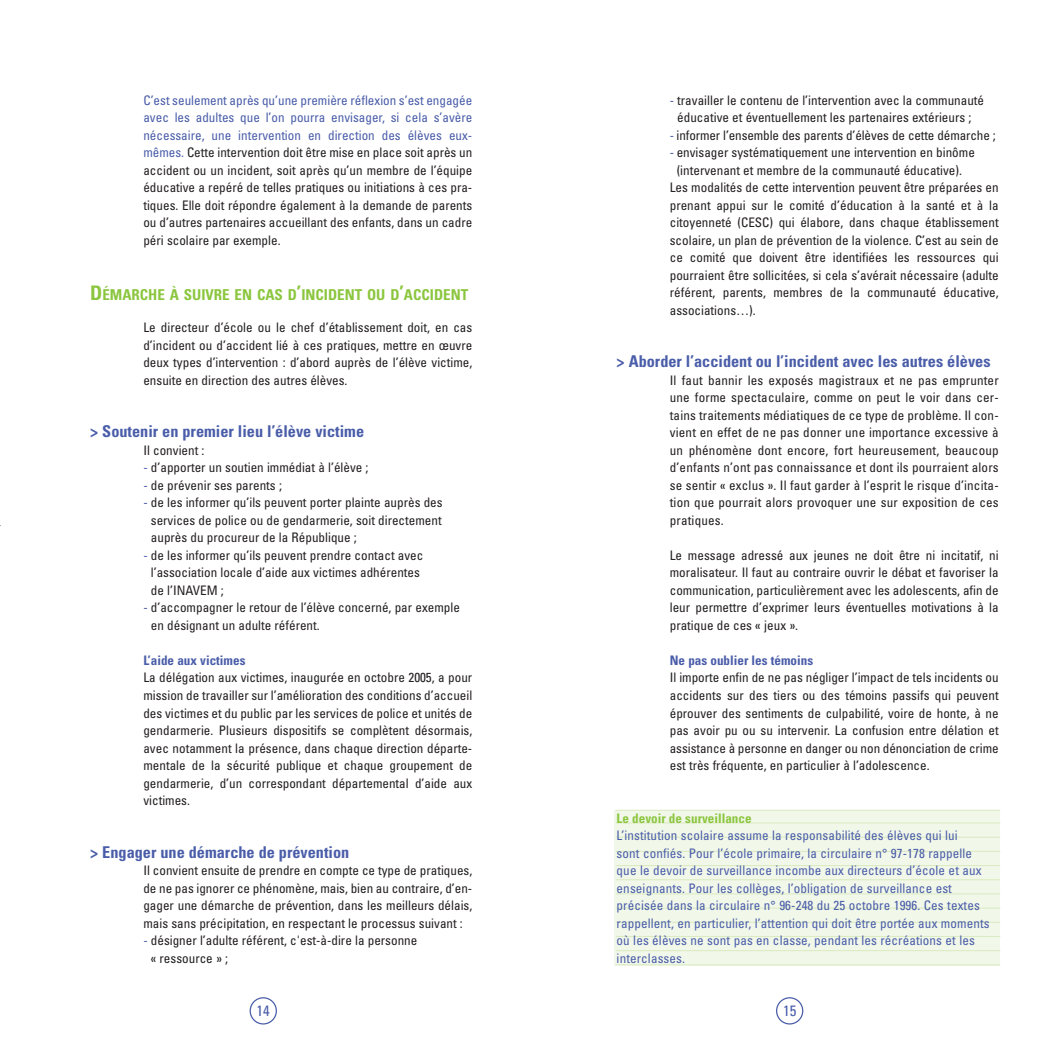
<style>
.page{position:relative;width:1052px;height:1051px;background:#fff}
.page>*{position:absolute;margin:0;border:0;box-sizing:border-box;transform-origin:0 0}
.t1{font:700 condensed 16.25px "Univers";color:#4a5da9}
.t2{font:700 condensed 15px "Univers";color:#8bc63e}
.t3{font:condensed 15px "Univers";color:#4a5da9}
.t4{font:condensed 13.12px/17.5px "Univers";color:#231f20;text-align:justify}
.t5{font:condensed 13.12px/17.5px "Univers";letter-spacing:.01em;color:#4a5da9}
.t6{font:700 condensed 13.12px "Univers";color:#4a5da9}
.t7{font:700 condensed 13.12px "Univers";color:#8bc63e}
.s1{color:#4a5da9}
.s2{font-size:20px}
</style>
<div class="page">
<svg style="left:0;top:525px;width:1001px;height:500px"></svg>
<p class="t4" style="left:143px;top:92px;width:330px"><span class="s1">C’est seulement après qu’une première réflexion s’est engagée avec les adultes que l’on pourra envisager, si cela s’avère nécessaire, une intervention en direction des élèves eux&shy;mêmes.</span> Cette intervention doit être mise en place soit après un accident ou un incident, soit après qu’un membre de l’équipe éducative a repéré de telles pratiques ou initiations à ces pra&shy;tiques. Elle doit répondre également à la demande de parents ou d’autres partenaires accueillant des enfants, dans un cadre péri scolaire par exemple.</p>
<p class="t2" style="left:90px;top:289px;width:379px"><span class="s2">D</span>ÉMARCHE À SUIVRE EN CAS D<span class="s2">’</span>INCIDENT OU D<span class="s2">’</span>ACCIDENT</p>
<p class="t4" style="left:143px;top:320px;width:330px">Le directeur d’école ou le chef d’établissement doit, en cas d’incident ou d’accident lié à ces pratiques, mettre en œuvre deux types d’intervention : d’abord auprès de l’élève victime, ensuite en direction des autres élèves.</p>
<p class="t1" style="left:90px;top:425px;width:275px">&gt; Soutenir en premier lieu l’élève victime</p>
<p class="t4" style="left:143px;top:442px;width:63px">Il convient :</p>
<p class="t4" style="left:143px;top:460px;width:227px"><span class="s1">-</span> d’apporter un soutien immédiat à l’élève ;</p>
<p class="t4" style="left:143px;top:477px;width:140px"><span class="s1">-</span> de prévenir ses parents ;</p>
<p class="t4" style="left:151px;top:495px;width:293px;text-indent:-7px"><span class="s1">-</span> de les informer qu’ils peuvent porter plainte auprès des services de police ou de gendarmerie, soit directement auprès du procureur de la République ;</p>
<p class="t4" style="left:151px;top:547px;width:274px;text-align:left;text-indent:-7px"><span class="s1">-</span> de les informer qu’ils peuvent prendre contact avec l’association locale d’aide aux victimes adhérentes de l’INAVEM ;</p>
<p class="t4" style="left:151px;top:600px;width:310px;text-indent:-7px"><span class="s1">-</span> d’accompagner le retour de l’élève concerné, par exemple en désignant un adulte référent.</p>
<p class="t6" style="left:143px;top:655px;width:104px">L’aide aux victimes</p>
<p class="t4" style="left:143px;top:670px;width:330px">La délégation aux victimes, inaugurée en octobre 2005, a pour mission de travailler sur l’amélioration des conditions d’accueil des victimes et du public par les services de police et unités de gendarmerie. Plusieurs dispositifs se complètent désormais, avec notamment la présence, dans chaque direction départe&shy;mentale de la sécurité publique et chaque groupement de gendarmerie, d’un correspondant départemental d’aide aux victimes.</p>
<p class="t1" style="left:90px;top:845px;width:261px">&gt; Engager une démarche de prévention</p>
<p class="t4" style="left:143px;top:862px;width:330px">Il convient ensuite de prendre en compte ce type de pratiques, de ne pas ignorer ce phénomène, mais, bien au contraire, d’en&shy;gager une démarche de prévention, dans les meilleurs délais, mais sans précipitation, en respectant le processus suivant :</p>
<p class="t4" style="left:151px;top:932px;width:268px;text-indent:-7px"><span class="s1">-</span> désigner l’adulte référent, c'est-à-dire la personne « ressource » ;</p>
<p class="t3" style="left:257px;top:1004px;width:15px">14</p>
<p class="t4" style="left:670px;top:92px;width:316px;text-align:center"><span class="s1">-</span> travailler le contenu de l’intervention avec la communauté éducative et éventuellement les partenaires extérieurs ;</p>
<p class="t4" style="left:670px;top:127px;width:327px"><span class="s1">-</span> informer l’ensemble des parents d’élèves de cette démarche ;</p>
<p class="t4" style="left:670px;top:145px;width:306px"><span class="s1">-</span> envisager systématiquement une intervention en binôme</p>
<p class="t4" style="left:676px;top:162px;width:287px">(intervenant et membre de la communauté éducative).</p>
<p class="t4" style="left:670px;top:180px;width:330px">Les modalités de cette intervention peuvent être préparées en</p>
<p class="t4" style="left:670px;top:197px;width:330px">prenant appui sur le comité d’éducation à la santé et à la</p>
<p class="t4" style="left:670px;top:215px;width:330px">citoyenneté (CESC) qui élabore, dans chaque établissement</p>
<p class="t4" style="left:670px;top:232px;width:330px">scolaire, un plan de prévention de la violence. C’est au sein de</p>
<p class="t4" style="left:670px;top:250px;width:330px">ce comité que doivent être identifiées les ressources qui</p>
<p class="t4" style="left:670px;top:267px;width:330px">pourraient être sollicitées, si cela s’avérait nécessaire (adulte</p>
<p class="t4" style="left:670px;top:285px;width:330px">référent, parents, membres de la communauté éducative,</p>
<p class="t4" style="left:670px;top:302px;width:88px">associations…).</p>
<p class="t1" style="left:616px;top:355px;width:375px">&gt; Aborder l’accident ou l’incident avec les autres élèves</p>
<p class="t4" style="left:670px;top:372px;width:330px">Il faut bannir les exposés magistraux et ne pas emprunter une forme spectaculaire, comme on peut le voir dans cer&shy;tains traitements médiatiques de ce type de problème. Il con&shy;vient en effet de ne pas donner une importance excessive à un phénomène dont encore, fort heureusement, beaucoup d’enfants n’ont pas connaissance et dont ils pourraient alors se sentir « exclus ». Il faut garder à l’esprit le risque d’incita&shy;tion que pourrait alors provoquer une sur exposition de ces pratiques.</p>
<p class="t4" style="left:670px;top:547px;width:330px">Le message adressé aux jeunes ne doit être ni incitatif, ni moralisateur. Il faut au contraire ouvrir le débat et favoriser la communication, particulièrement avec les adolescents, afin de leur permettre d’exprimer leurs éventuelles motivations à la pratique de ces « jeux ».</p>
<p class="t6" style="left:670px;top:655px;width:145px">Ne pas oublier les témoins</p>
<p class="t4" style="left:670px;top:670px;width:330px">Il importe enfin de ne pas négliger l’impact de tels incidents ou accidents sur des tiers ou des témoins passifs qui peuvent éprouver des sentiments de culpabilité, voire de honte, à ne pas avoir pu ou su intervenir. La confusion entre délation et assistance à personne en danger ou non dénonciation de crime est très fréquente, en particulier à l’adolescence.</p>
<p class="t7" style="left:616px;top:813px;width:136px">Le devoir de surveillance</p>
<p class="t5" style="left:616px;top:827px;width:374px">L’institution scolaire assume la responsabilité des élèves qui lui<br>sont confiés. Pour l’école primaire, la circulaire n° 97-178 rappelle que le devoir de surveillance incombe aux directeurs d’école et aux enseignants. Pour les collèges, l’obligation de surveillance est précisée dans la circulaire n° 96-248 du 25 octobre 1996. Ces textes rappellent, en particulier, l’attention qui doit être portée aux moments où les élèves ne sont pas en classe, pendant les récréations et les interclasses.</p>
<p class="t3" style="left:783px;top:1004px;width:15px">15</p>
</div>
